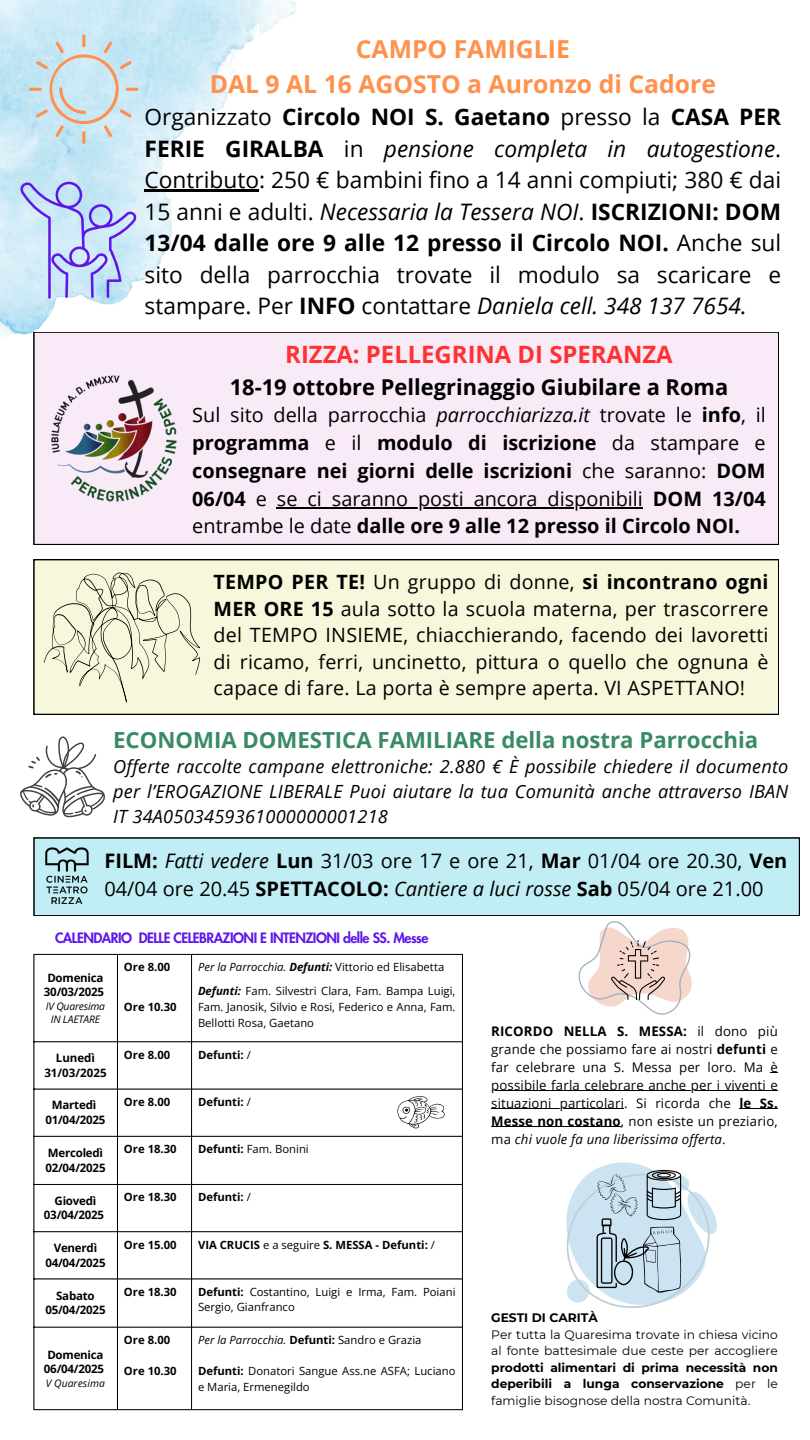
<style>
.page{position:relative;width:810px;height:1440px;background:#fff}
.page>*{position:absolute;margin:0;border:0;box-sizing:border-box;transform-origin:0 0}
.t1{font:700 24.8px/34.5px "Open Sans";color:#ff914d;text-align:center}
.t2{font:700 23.9px "Open Sans";color:#ff3131}
.t3{font:22.7px/31.5px "Open Sans";color:#000;text-align:justify}
.t4{font:700 22.2px "Open Sans";color:#398b64}
.t5{font:700 21.9px "Open Sans";color:#000}
.t6{font:20px/27.8px "Open Sans";color:#000}
.t7{font:700 19.9px/27.8px "Open Sans";color:#000;text-align:justify}
.t8{font:19.9px/27.8px "Open Sans";color:#000}
.t9{font:19.7px/26.6px "Open Sans";letter-spacing:.01em;color:#000;text-align:justify}
.t10{font:italic 18.2px/24.8px "Open Sans";letter-spacing:.015em;color:#000;text-align:justify}
.t11{font:800 14px "Futura LT Pro";letter-spacing:-.035em;color:#5e17eb}
.t12{font:13.2px/18px "Open Sans";letter-spacing:.01em;color:#000;text-align:justify}
.t13{font:12.3px/16.5px "Montserrat";color:#000;text-align:justify}
.t14{font:700 12.3px "Montserrat";color:#000}
.t15{font:700 11.5px/14.7px "Open Sans";letter-spacing:-.02em;color:#000}
.t16{font:700 11.5px/14.7px "Open Sans";color:#000;text-align:center}
.t17{font:11.3px/16.1px "Open Sans";color:#000}
.t18{font:700 11.3px "Open Sans";color:#000}
.t19{font:italic 11.3px "Open Sans";color:#000}
.t20{font:italic 10.3px "Open Sans";letter-spacing:-.02em;color:#000}
.t21{font:italic 10.3px "Open Sans";letter-spacing:.005em;color:#000}
.s1{font-weight:700}
.s2{font-style:italic}
.s3{font-weight:400}
.s4{font-weight:400;font-style:italic}
.s5{font-weight:700;font-style:italic}
.s6{font-weight:700;font-style:normal}
.s7{font-style:normal}
</style>
<div class="page">
<div style="left:34px;top:838px;width:766px;height:77px;background:#c1eef4"></div>
<img style="left:43px;top:848px;width:47px;height:56px">
<div style="left:34px;top:560px;width:745px;height:154px;background:#f7f8db"></div>
<svg style="left:44px;top:572px;width:156px;height:131px;background:#e6e7cc"></svg>
<svg style="left:20px;top:736px;width:85px;height:81px"></svg>
<img style="left:0;top:0;width:296px;height:429px">
<svg style="left:20px;top:182px;width:117px;height:117px;background:#bdcdf5"></svg>
<svg style="left:29px;top:35px;width:110px;height:109px;background:#ccdfe4"></svg>
<hr style="left:34px;top:955px;width:1px;height:454px;background:#000">
<hr style="left:117px;top:955px;width:1px;height:454px;background:#000">
<hr style="left:191px;top:955px;width:1px;height:454px;background:#000">
<hr style="left:462px;top:955px;width:1px;height:454px;background:#000">
<hr style="left:34px;top:954px;width:429px;height:1px;background:#000">
<hr style="left:34px;top:1041px;width:429px;height:1px;background:#000">
<hr style="left:34px;top:1089px;width:429px;height:1px;background:#000">
<hr style="left:34px;top:1136px;width:429px;height:1px;background:#000">
<hr style="left:34px;top:1184px;width:429px;height:1px;background:#000">
<hr style="left:34px;top:1231px;width:429px;height:1px;background:#000">
<hr style="left:34px;top:1279px;width:429px;height:1px;background:#000">
<hr style="left:34px;top:1327px;width:429px;height:1px;background:#000">
<hr style="left:34px;top:1409px;width:429px;height:1px;background:#000">
<svg style="left:566px;top:1162px;width:151px;height:146px"></svg>
<svg style="left:578px;top:921px;width:114px;height:94px"></svg>
<svg style="left:397px;top:1096px;width:48px;height:32px"></svg>
<div style="left:34px;top:332px;width:745px;height:212px;background:#f8eaf7"></div>
<img style="left:43px;top:366px;width:141px;height:142px">
<hr style="left:277px;top:507px;width:366px;height:2px;background:#000">
<hr style="left:145px;top:190px;width:114px;height:2px;background:#000">
<hr style="left:491px;top:1091px;width:287px;height:1px;background:#000">
<hr style="left:491px;top:1109px;width:133px;height:1px;background:#000">
<hr style="left:739px;top:1109px;width:39px;height:1px;background:#000">
<hr style="left:491px;top:1127px;width:130px;height:1px;background:#000">
<p class="t1" style="left:210px;top:31px;width:508px">CAMPO FAMIGLIE<br>DAL 9 AL 16 AGOSTO a Auronzo di Cadore</p>
<p class="t3" style="left:145px;top:100px;width:638px">Organizzato <span class="s1">Circolo NOI S. Gaetano</span> presso la <span class="s1">CASA PER FERIE GIRALBA</span> in <span class="s2">pensione completa in autogestione</span>.<br>Contributo: 250 € bambini fino a 14 anni compiuti; 380 € dai 15 anni e adulti. <span class="s2">Necessaria la Tessera NOI</span>. <span class="s1">ISCRIZIONI: DOM 13/04 dalle ore 9 alle 12 presso il Circolo NOI.</span> Anche sul sito della parrocchia trovate il modulo sa scaricare e stampare. Per <span class="s1">INFO</span> contattare <span class="s2">Daniela cell. 348 137 7654.</span></p>
<p class="t2" style="left:285px;top:338px;width:389px">RIZZA: PELLEGRINA DI SPERANZA</p>
<p class="t5" style="left:230px;top:371px;width:500px">18-19 ottobre Pellegrinaggio Giubilare a Roma</p>
<p class="t7" style="left:192px;top:401px;width:575px"><span class="s3">Sul sito della parrocchia</span> <span class="s4">parrocchiarizza.it</span> <span class="s3">trovate le</span> info<span class="s3">, il </span>programma <span class="s3">e il</span> modulo di iscrizione <span class="s3">da stampare e </span>consegnare nei giorni delle iscrizioni <span class="s3">che saranno:</span> DOM 06/04 <span class="s3">e</span></p>
<p class="t8" style="left:192px;top:484px;width:575px;text-indent:85px">se ci saranno posti ancora disponibili <span class="s1">DOM 13/04 </span>entrambe le date <span class="s1">dalle ore 9 alle 12 presso il Circolo NOI.</span></p>
<p class="t9" style="left:214px;top:568px;width:557px"><span class="s1">TEMPO PER TE!</span> Un gruppo di donne, <span class="s1">si incontrano ogni MER ORE 15</span> aula sotto la scuola materna, per trascorrere del TEMPO INSIEME, chiacchierando, facendo dei lavoretti di ricamo, ferri, uncinetto, pittura o quello che ognuna è capace di fare. La porta è sempre aperta. VI ASPETTANO!</p>
<p class="t4" style="left:113px;top:724px;width:647px">ECONOMIA DOMESTICA FAMILIARE della nostra Parrocchia</p>
<p class="t10" style="left:113px;top:754px;width:677px">Offerte raccolte campane elettroniche: 2.880 € È possibile chiedere il documento per l’EROGAZIONE LIBERALE Puoi aiutare la tua Comunità anche attraverso IBAN IT 34A0503459361000000001218</p>
<p class="t6" style="left:104px;top:846px;width:684px"><span class="s1">FILM:</span> <span class="s2">Fatti vedere</span> <span class="s1">Lun</span> 31/03 ore 17 e ore 21, <span class="s1">Mar</span> 01/04 ore 20.30, <span class="s1">Ven<br></span>04/04 ore 20.45 <span class="s1">SPETTACOLO:</span> <span class="s2">Cantiere a luci rosse</span> <span class="s1">Sab</span> 05/04 ore 21.00</p>
<p class="t11" style="left:55px;top:932px;width:375px">CALENDARIO DELLE CELEBRAZIONI E INTENZIONI delle SS. Messe</p>
<p class="t15" style="left:44px;top:970px;width:62px">Domenica<br>30/03/2025</p>
<p class="t20" style="left:46px;top:999px;width:61px">IV Quaresima</p>
<h1 class="t20" style="left:51px;top:1012px;width:51px">IN LAETARE</h1>
<p class="t18" style="left:124px;top:959px;width:48px">Ore 8.00</p>
<h1 class="t18" style="left:124px;top:999px;width:54px">Ore 10.30</h1>
<p class="t17" style="left:198px;top:959px;width:248px"><span class="s2">Per la Parrocchia.</span> <span class="s5">Defunti:</span> Vittorio ed Elisabetta</p>
<h2 class="t17" style="left:198px;top:983px;width:259px;text-align:justify"><span class="s5">Defunti:</span> Fam. Silvestri Clara, Fam. Bampa Luigi, Fam. Janosik, Silvio e Rosi, Federico e Anna, Fam.<br>Bellotti Rosa, Gaetano</h2>
<p class="t16" style="left:44px;top:1050px;width:64px">Lunedì<br>31/03/2025</p>
<h2 class="t18" style="left:124px;top:1047px;width:48px">Ore 8.00</h2>
<p class="t18" style="left:198px;top:1047px;width:54px">Defunti: <span class="s3">/</span></p>
<h2 class="t15" style="left:52px;top:1098px;width:46px">Martedì</h2>
<h3 class="t15" style="left:45px;top:1112px;width:62px">01/04/2025</h3>
<p class="t18" style="left:124px;top:1094px;width:48px">Ore 8.00</p>
<p class="t18" style="left:198px;top:1094px;width:54px">Defunti: <span class="s3">/</span></p>
<p class="t15" style="left:45px;top:1145px;width:62px">Mercoledì<br>02/04/2025</p>
<p class="t18" style="left:124px;top:1141px;width:54px">Ore 18.30</p>
<p class="t17" style="left:198px;top:1141px;width:112px"><span class="s1">Defunti:</span> Fam. Bonini</p>
<p class="t15" style="left:44px;top:1193px;width:62px;text-align:center">Giovedì<br>03/04/2025</p>
<p class="t18" style="left:124px;top:1189px;width:54px">Ore 18.30</p>
<p class="t18" style="left:198px;top:1189px;width:54px">Defunti: <span class="s3">/</span></p>
<p class="t15" style="left:45px;top:1240px;width:62px;text-align:center">Venerdì<br>04/04/2025</p>
<p class="t18" style="left:124px;top:1237px;width:54px">Ore 15.00</p>
<p class="t18" style="left:198px;top:1237px;width:239px">VIA CRUCIS <span class="s3">e a seguire</span> S. MESSA - Defunti: <span class="s3">/</span></p>
<p class="t15" style="left:56px;top:1288px;width:40px">Sabato</p>
<p class="t15" style="left:45px;top:1303px;width:62px">05/04/2025</p>
<p class="t18" style="left:124px;top:1284px;width:54px">Ore 18.30</p>
<p class="t17" style="left:198px;top:1284px;width:259px;line-height:15.6px"><span class="s1">Defunti:</span> Costantino, Luigi e Irma, Fam. Poiani<br>Sergio, Gianfranco</p>
<p class="t15" style="left:44px;top:1347px;width:62px">Domenica<br>06/04/2025</p>
<p class="t21" style="left:46px;top:1376px;width:61px">V Quaresima</p>
<p class="t18" style="left:124px;top:1332px;width:48px">Ore 8.00</p>
<p class="t18" style="left:124px;top:1363px;width:54px">Ore 10.30</p>
<p class="t19" style="left:198px;top:1332px;width:225px">Per la Parrocchia. <span class="s6">Defunti:</span> <span class="s7">Sandro e Grazia</span></p>
<p class="t17" style="left:198px;top:1363px;width:259px;line-height:15.6px"><span class="s1">Defunti:</span> Donatori Sangue Ass.ne ASFA; Luciano e Maria, Ermenegildo</p>
<p class="t12" style="left:491px;top:1022px;width:288px"><span class="s1">RICORDO NELLA S. MESSA:</span> il dono più grande che possiamo fare ai nostri <span class="s1">defunti</span> e far celebrare una S. Messa per loro. Ma è</p>
<p class="t12" style="left:491px;top:1076px;width:288px">possibile farla celebrare anche per i viventi e</p>
<p class="t12" style="left:491px;top:1094px;width:288px">situazioni particolari. Si ricorda che <span class="s1">le Ss.<br>Messe non costano</span>, non esiste un preziario, ma <span class="s2">chi vuole fa una liberissima offerta</span>.</p>
<p class="t14" style="left:491px;top:1310px;width:108px">GESTI DI CARITÀ</p>
<p class="t13" style="left:491px;top:1326px;width:288px">Per tutta la Quaresima trovate in chiesa vicino al fonte battesimale due ceste per accogliere <span class="s1">prodotti alimentari di prima necessità non deperibili a lunga conservazione</span> per le famiglie bisognose della nostra Comunità.</p>
</div>
